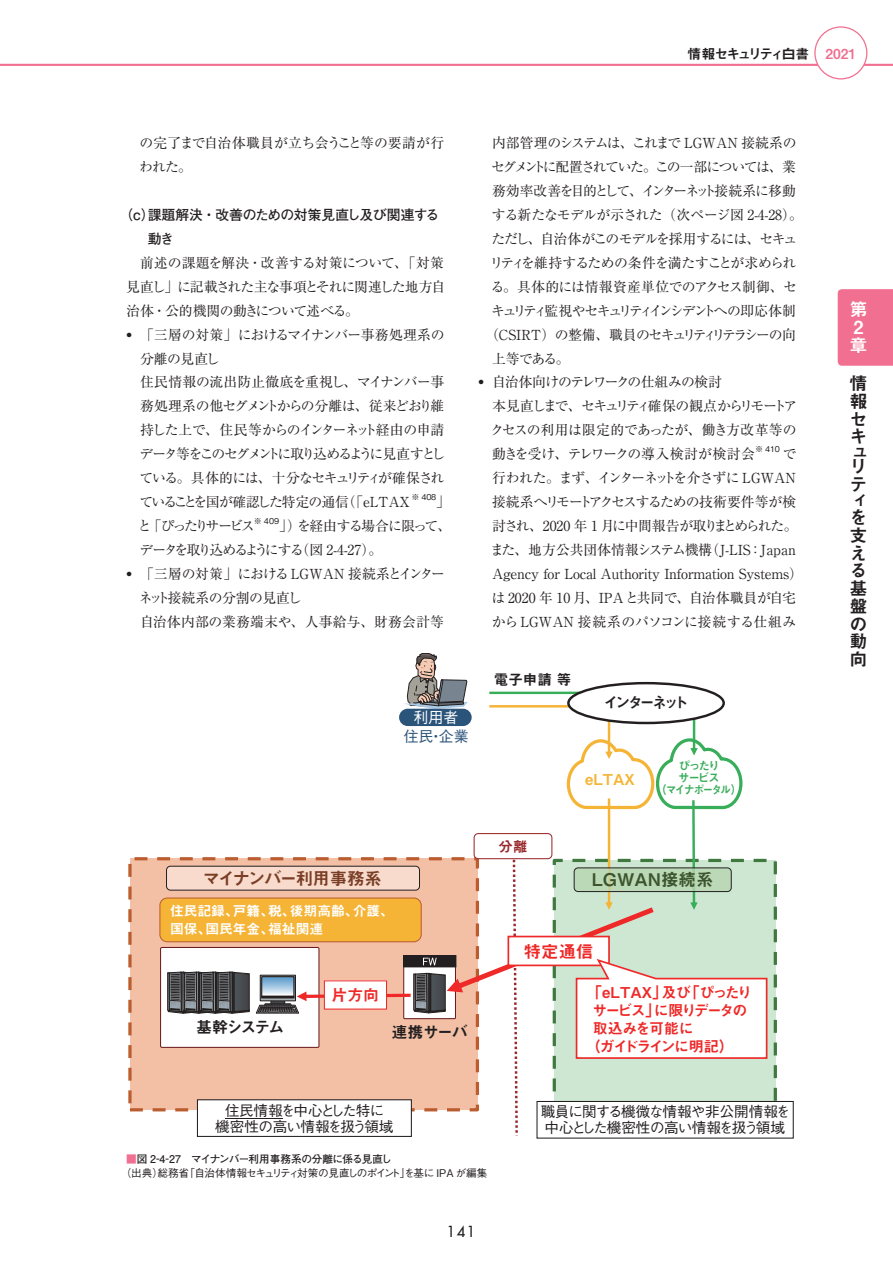
<style>
.page{position:relative;width:893px;height:1263px;background:#fff}
.page>*{position:absolute;margin:0;border:0;box-sizing:border-box;transform-origin:0 0}
.t1{font:18px/17.9px "Midashi Go Pro MB31";color:#231f20;text-align:justify}
.t2{font:18px/18px "Midashi Go Pro MB31";color:#fff}
.t3{font:17.4px "Midashi Go Pro MB31";letter-spacing:-.09em;color:#7a3e27}
.t4{font:17.4px "Midashi Go Pro MB31";color:#3c552f}
.t5{font:17.4px "Midashi Go Pro MB31";color:#ee2928}
.t6{font:16.05px "Midashi Go Pro MB31";letter-spacing:-.095em;color:#231f20}
.t7{font:16.05px "Midashi Go Pro MB31";color:#ee2928}
.t8{font:15px "Midashi Go Pro MB31";letter-spacing:-.115em;color:#ee2928}
.t9{font:15px "Midashi Go Pro MB31";letter-spacing:-.015em;color:#ee2928}
.t10{font:15px "Midashi Go Pro MB31";letter-spacing:-.195em;color:#231f20}
.t11{font:15px "Midashi Go Pro MB31";letter-spacing:-.03em;color:#ee2928}
.t12{font:500 15px "Gothic BBB Pro";color:#2b547a}
.t13{font:15px "Midashi Go Pro MB31";color:#f5b435}
.t14{font:500 15px "Gothic BBB Pro";color:#fff}
.t15{font:500 14.85px "Futura Std";color:#231f20}
.t16{font:500 14.55px/16px "Gothic BBB Pro";letter-spacing:-.045em;color:#231f20;text-align:center}
.t17{font:14.55px "Midashi Go Pro MB31";color:#231f20}
.t18{font:14.55px "Midashi Go Pro MB31";color:#98282b}
.t19{font:13.8px/23.9px "Ryumin Pro";letter-spacing:-.055em;color:#231f20;text-align:justify}
.t20{font:13.8px/23.9px "Ryumin Pro";letter-spacing:-.075em;color:#231f20}
.t21{font:13.8px/23.9px "Ryumin Pro";color:#231f20}
.t22{font:13.8px/23.9px "Ryumin Pro";letter-spacing:-.02em;color:#231f20}
.t23{font:13.8px "Ryumin Pro";letter-spacing:-.025em;color:#231f20}
.t24{font:13.8px/23.9px "Ryumin Pro";letter-spacing:-.1em;color:#231f20}
.t25{font:13.8px/17.4px "Midashi Go Pro MB31";color:#fff}
.t26{font:700 13.8px/23.9px "Futo Go B101 Pro";letter-spacing:-.015em;color:#231f20}
.t27{font:13.8px "Ryumin Pro";letter-spacing:-.09em;color:#231f20}
.t28{font:13.8px "Ryumin Pro";letter-spacing:-.16em;color:#231f20}
.t29{font:13.8px "Ryumin Pro";letter-spacing:-.095em;color:#231f20}
.t30{font:13.8px "Ryumin Pro";letter-spacing:-.105em;color:#231f20}
.t31{font:13.8px "Ryumin Pro";letter-spacing:-.12em;color:#231f20}
.t32{font:13.8px "Ryumin Pro";letter-spacing:-.085em;color:#231f20}
.t33{font:13.8px "Midashi Go Pro MB31";letter-spacing:-.1em;color:#231f20}
.t34{font:13.8px "Ryumin Pro";letter-spacing:-.185em;color:#231f20}
.t35{font:11.7px/11.7px "Midashi Go Pro MB31";letter-spacing:-.14em;color:#38ad5a;text-align:center}
.t36{font:500 10.65px "Gothic BBB Pro";letter-spacing:-.055em;color:#231f20}
.t37{font:700 10.65px "Futo Go B101 Pro";letter-spacing:-.055em;color:#231f20}
.t38{font:500 8.1px "Gothic BBB Pro";letter-spacing:-.02em;color:#231f20}
.s1{color:#f17091}
</style>
<div class="page">
<div style="left:838px;top:289px;width:55px;height:77px;background:#f17091"></div>
<hr style="left:0;top:64px;width:893px;height:2px;background:#f17091">
<div style="left:815px;top:27px;width:52px;height:52px;background:#fff;border-radius:50%"></div>
<div style="left:814px;top:26px;width:53px;height:54px;border:1px solid #f17091;border-radius:50%"></div>
<div style="left:554px;top:860px;width:221px;height:269px;background:#cee7d3"></div>
<div style="left:130px;top:859px;width:347px;height:251px;background:#f3c0a6"></div>
<div style="left:161px;top:947px;width:158px;height:100px;background:#fff"></div>
<div style="left:160px;top:947px;width:159px;height:101px;border:1px solid #6c1c1f"></div>
<div style="left:167px;top:866px;width:252px;height:24px;background:#f8dbcc;border-radius:4px"></div>
<div style="left:166px;top:866px;width:254px;height:24px;border:1px solid #231f20;border-radius:4px"></div>
<div style="left:160px;top:898px;width:261px;height:44px;background:#f5b435;border-radius:7px"></div>
<div style="left:159px;top:897px;width:263px;height:45px;border:1px solid #bb5d2f;border-radius:7px"></div>
<div style="left:197px;top:1100px;width:214px;height:36px;background:#fff"></div>
<div style="left:197px;top:1099px;width:215px;height:38px;border:1px solid #231f20"></div>
<div style="left:537px;top:1101px;width:256px;height:37px;background:#fff"></div>
<svg style="left:168px;top:972px;width:82px;height:41px;background:#4d4e51"></svg>
<svg style="left:256px;top:653px;width:512px;height:485px"></svg>
<hr style="left:225px;top:1118px;width:58px;height:1px;background:#231f20">
<p class="t33" style="left:688px;top:43px;width:170px">情報セキュリティ白書 <span class="s1">2021</span></p>
<p class="t22" style="left:139px;top:130px;width:306px">の完了まで自治体職員が立ち会うこと等の要請が行われた。</p>
<p class="t26" style="left:148px;top:201px;width:293px;text-indent:-29px">（c）課題解決・改善のための対策見直し及び関連する動き</p>
<p class="t19" style="left:126px;top:250px;width:320px;text-indent:14px">前述の課題を解決・改善する対策について、「対策見直し」に記載された主な事項とそれに関連した地方自治体・公的機関の動きについて述べる。</p>
<p class="t20" style="left:139px;top:322px;width:307px;text-indent:-13px">• 「三層の対策」におけるマイナンバー事務処理系の分離の見直し<br>住民情報の流出防止徹底を重視し、マイナンバー事務処理系の他セグメントからの分離は、従来どおり維持した上で、住民等からのインターネット経由の申請データ等をこのセグメントに取り込めるように見直すとしている。具体的には、十分なセキュリティが確保されていることを国が確認した特定の通信（「eLTAX</p>
<p class="t38" style="left:412px;top:491px;width:26px">※ 408</p>
<p class="t19" style="left:436px;top:489px;width:15px">」</p>
<p class="t34" style="left:138px;top:515px;width:119px">と「ぴったりサービス</p>
<p class="t38" style="left:254px;top:515px;width:27px">※ 409</p>
<p class="t24" style="left:139px;top:513px;width:313px;text-indent:140px">」）を経由する場合に限って、データを取り込めるようにする（図 2-4-27）。</p>
<p class="t21" style="left:139px;top:561px;width:308px;text-indent:-13px">• 「三層の対策」におけるLGWAN 接続系とインターネット接続系の分割の見直し<br>自治体内部の業務端末や、人事給与、財務会計等</p>
<p class="t23" style="left:492px;top:132px;width:306px">内部管理のシステムは、これまで LGWAN 接続系の</p>
<p class="t30" style="left:491px;top:156px;width:306px">セグメントに配置されていた。この一部については、業</p>
<p class="t31" style="left:492px;top:180px;width:305px">務効率改善を目的として、インターネット接続系に移動</p>
<p class="t19" style="left:492px;top:202px;width:313px">する新たなモデルが示された（次ページ図 2-4-28）。</p>
<p class="t32" style="left:491px;top:228px;width:308px">ただし、自治体がこのモデルを採用するには、セキュ</p>
<p class="t19" style="left:490px;top:250px;width:308px">リティを維持するための条件を満たすことが求められ</p>
<p class="t23" style="left:491px;top:276px;width:308px">る。具体的には情報資産単位でのアクセス制御、セ</p>
<p class="t28" style="left:491px;top:300px;width:306px">キュリティ監視やセキュリティインシデントへの即応体制</p>
<p class="t27" style="left:485px;top:324px;width:312px">（CSIRT）の整備、職員のセキュリティリテラシーの向</p>
<p class="t19" style="left:492px;top:346px;width:79px">上等である。</p>
<p class="t19" style="left:490px;top:369px;width:308px;text-align:left;text-indent:-12px">• 自治体向けのテレワークの仕組みの検討<br>本見直しまで、セキュリティ確保の観点からリモートアクセスの利用は限定的であったが、働き方改革等の動きを受け、テレワークの導入検討が検討会</p>
<p class="t38" style="left:755px;top:443px;width:26px">※ 410</p>
<p class="t19" style="left:783px;top:441px;width:15px">で</p>
<p class="t19" style="left:492px;top:465px;width:306px">行われた。まず、インターネットを介さずに LGWAN</p>
<p class="t19" style="left:492px;top:489px;width:306px">接続系へリモートアクセスするための技術要件等が検</p>
<p class="t29" style="left:492px;top:515px;width:307px">討され、2020 年 1 月に中間報告が取りまとめられた。</p>
<p class="t21" style="left:478px;top:537px;width:319px">　また、地方公共団体情報システム機構（J-LIS：Japan</p>
<p class="t22" style="left:492px;top:561px;width:312px">Agency for Local Authority Information Systems）</p>
<p class="t21" style="left:491px;top:585px;width:306px">は 2020 年 10 月、IPAと共同で、自治体職員が自宅</p>
<p class="t21" style="left:492px;top:609px;width:306px">から LGWAN 接続系のパソコンに接続する仕組み</p>
<p class="t14" style="left:414px;top:705px;width:46px">利用者</p>
<p class="t12" style="left:404px;top:724px;width:66px">住民・企業</p>
<p class="t3" style="left:203px;top:865px;width:181px">マイナンバー利用事務系</p>
<p class="t25" style="left:170px;top:901px;width:226px">住民記録、戸籍、税、後期高齢、介護、国保、国民年金、福祉関連</p>
<p class="t7" style="left:332px;top:982px;width:49px">片方向</p>
<p class="t6" style="left:196px;top:1014px;width:90px">基幹システム</p>
<p class="t6" style="left:391px;top:1019px;width:78px">連携サーバ</p>
<p class="t17" style="left:494px;top:668px;width:79px">電子申請 等</p>
<p class="t10" style="left:603px;top:690px;width:87px">インターネット</p>
<p class="t18" style="left:498px;top:834px;width:31px">分離</p>
<p class="t13" style="left:585px;top:767px;width:51px">eLTAX</p>
<p class="t35" style="left:656px;top:759px;width:87px">ぴったり<br>サービス<br>（マイナポータル）</p>
<p class="t4" style="left:592px;top:866px;width:123px">LGWAN接続系</p>
<p class="t5" style="left:524px;top:937px;width:71px">特定通信</p>
<p class="t9" style="left:587px;top:980px;width:167px">「eLTAX」及び「ぴったり</p>
<p class="t8" style="left:592px;top:998px;width:157px">サービス」に限りデータの</p>
<p class="t11" style="left:593px;top:1016px;width:102px">取込みを可能に</p>
<p class="t8" style="left:586px;top:1034px;width:149px">（ガイドラインに明記）</p>
<p class="t16" style="left:215px;top:1101px;width:180px">住民情報を中心とした特に<br>機密性の高い情報を扱う領域</p>
<p class="t16" style="left:541px;top:1102px;width:251px;text-align:left">職員に関する機微な情報や非公開情報を中心とした機密性の高い情報を扱う領域</p>
<h1 class="t2" style="left:849px;top:298px;width:18px">第<br>2章</h1>
<h1 class="t1" style="left:849px;top:372px;width:19px">情報セキ</h1>
<h1 class="t1" style="left:849px;top:442px;width:18px;line-height:14.7px">ュリ</h1>
<h1 class="t1" style="left:849px;top:474px;width:17px;line-height:16.4px">ティを</h1>
<h1 class="t1" style="left:849px;top:524px;width:19px;text-align:left">支える基盤の動向</h1>
<p class="t37" style="left:126px;top:1151px;width:267px"><span class="s1">■</span>図 2-4-27　マイナンバー利用事務系の分離に係る見直し</p>
<p class="t36" style="left:121px;top:1164px;width:368px">（出典）総務省「自治体情報セキュリティ対策の見直しのポイント」を基に IPA が編集</p>
<p class="t15" style="left:447px;top:1222px;width:30px">141</p>
</div>
